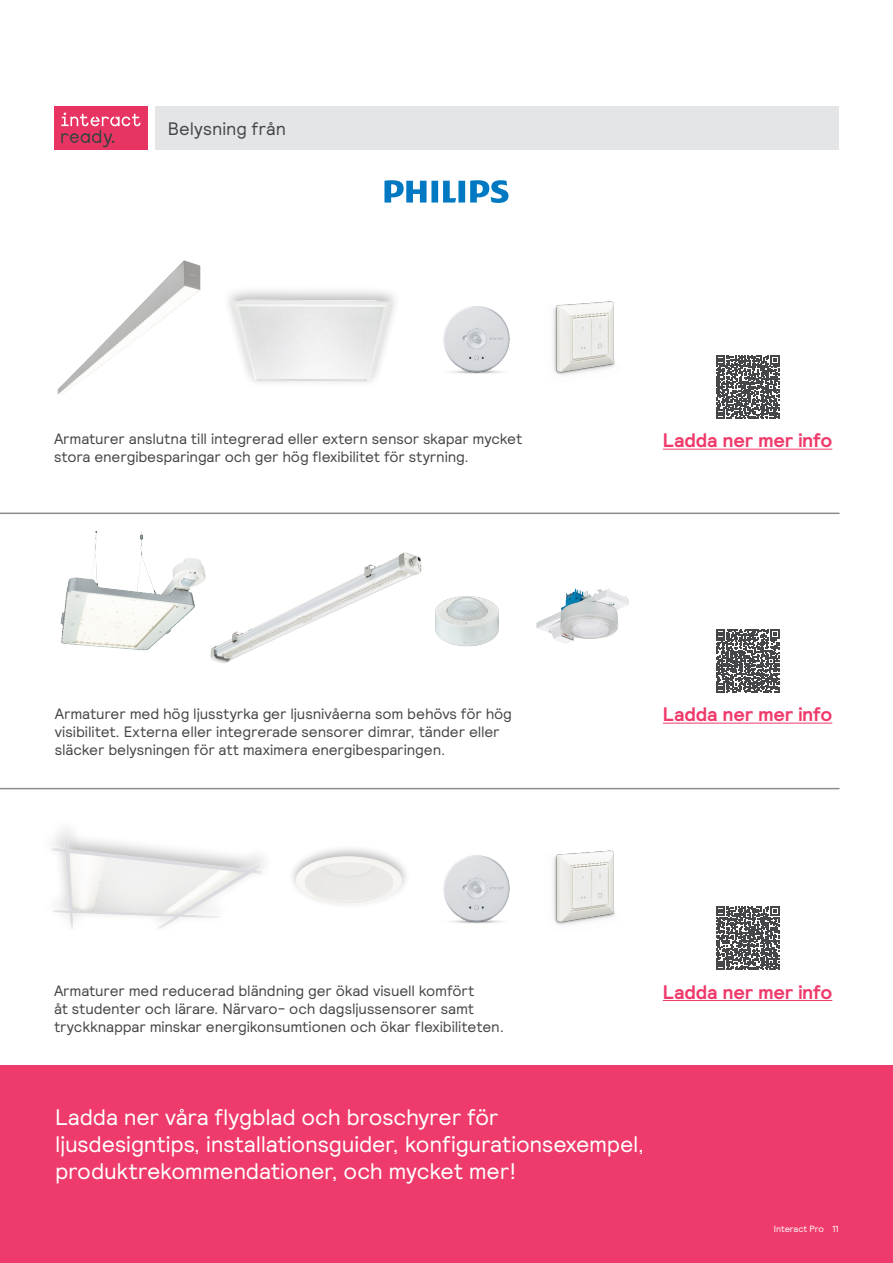
<style>
.page{position:relative;width:893px;height:1263px;background:#fff}
.page>*{position:absolute;margin:0;border:0;box-sizing:border-box;transform-origin:0 0}
.Body_Copy_10pt{font:22.5px/27px "Signify Relative";letter-spacing:-.01em;color:#fff}
.t1{font:700 19.5px "Signify Relative";letter-spacing:-.01em;color:#ef3b6b}
.Body_Sub-heading{font:18px "Signify Relative";color:#454647}
.Body_Copy_10pt-2{font:15px/18px "Signify Relative";letter-spacing:-.01em;color:#454647}
.t2{font:9px "Signify Relative";letter-spacing:-.015em;color:#fff}
</style>
<div class="page">
<div style="left:155px;top:106px;width:684px;height:44px;background:#e4e5e7"></div>
<svg style="left:384px;top:180px;width:124px;height:23px"></svg>
<div style="left:54px;top:107px;width:94px;height:43px;background:#e83463"></div>
<svg style="left:61px;top:113px;width:80px;height:34px"></svg>
<div style="left:0;top:1066px;width:893px;height:197px;background:#ef3b6b"></div>
<img style="left:443px;top:855px;width:67px;height:69px">
<img style="left:443px;top:306px;width:67px;height:68px">
<img style="left:51px;top:829px;width:213px;height:100px">
<div style="left:288px;top:843px;width:123px;height:66px;background:#231f20;opacity:.3"></div>
<img style="left:296px;top:856px;width:106px;height:52px">
<img style="left:60px;top:532px;width:132px;height:119px">
<img style="left:192px;top:552px;width:230px;height:111px">
<img style="left:435px;top:596px;width:64px;height:51px">
<img style="left:536px;top:588px;width:74px;height:56px">
<hr style="left:0;top:513px;width:839px;height:1px;background:#8a8c8f">
<img style="left:553px;top:850px;width:62px;height:75px">
<img style="left:553px;top:301px;width:62px;height:74px">
<img style="left:228px;top:290px;width:167px;height:93px">
<img style="left:58px;top:260px;width:142px;height:134px">
<hr style="left:0;top:788px;width:839px;height:1px;background:#8a8c8f">
<hr style="left:663px;top:449px;width:169px;height:1px;background:#ef3b6b">
<hr style="left:663px;top:723px;width:169px;height:1px;background:#ef3b6b">
<hr style="left:663px;top:1000px;width:169px;height:1px;background:#ef3b6b">
<svg style="left:716px;top:355px;width:63px;height:64px"></svg>
<svg style="left:716px;top:629px;width:63px;height:64px"></svg>
<svg style="left:716px;top:906px;width:63px;height:64px"></svg>
<p class="Body_Sub-heading" style="left:168px;top:117px;width:120px">Belysning från</p>
<p class="Body_Copy_10pt-2" style="left:54px;top:429px;width:470px">Armaturer anslutna till integrerad eller extern sensor skapar mycket stora energibesparingar och ger hög flexibilitet för styrning.</p>
<p class="t1" style="left:663px;top:428px;width:171px">Ladda ner mer info</p>
<p class="Body_Copy_10pt-2" style="left:55px;top:704px;width:459px">Armaturer med hög ljusstyrka ger ljusnivåerna som behövs för hög visibilitet. Externa eller integrerade sensorer dimrar, tänder eller släcker belysningen för att maximera energibesparingen.</p>
<p class="t1" style="left:663px;top:701px;width:171px">Ladda ner mer info</p>
<p class="Body_Copy_10pt-2" style="left:54px;top:981px;width:452px">Armaturer med reducerad bländning ger ökad visuell komfört<br>åt studenter och lärare. Närvaro- och dagsljussensorer samt tryckknappar minskar energikonsumtionen och ökar flexibiliteten.</p>
<p class="t1" style="left:663px;top:979px;width:171px">Ladda ner mer info</p>
<p class="Body_Copy_10pt" style="left:55px;top:1103px;width:591px">Ladda ner våra flygblad och broschyrer för ljusdesigntips, installationsguider, konfigurationsexempel, produktrekommendationer, och mycket mer!</p>
<p class="t2" style="left:774px;top:1223px;width:66px">Interact Pro 11</p>
</div>
